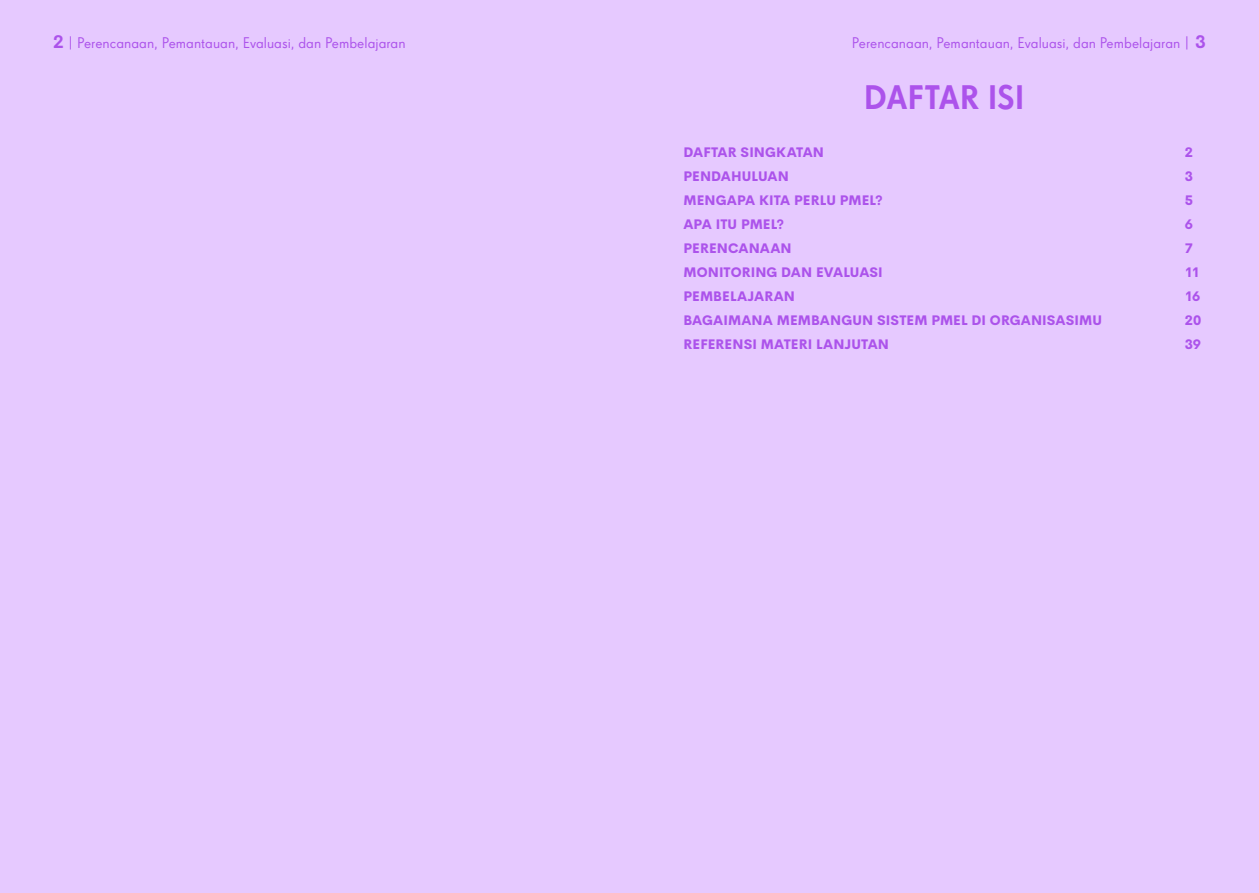
<style>
.page{position:relative;width:1259px;height:893px;background:#e6c9ff}
.page>*{position:absolute;margin:0;border:0;box-sizing:border-box;transform-origin:0 0}
.t1{font:33px "Choice Grotesk Med";letter-spacing:.005em;color:#ac53eb}
.t2{font:15px "Super Grotesk Pro";color:#ac53eb}
.t3{font:800 13.5px "Cerebri Sans";letter-spacing:.005em;color:#ac53eb}
.s1{font-family:"Cerebri Sans";font-weight:700;font-size:18px}
</style>
<div class="page">
<p class="t2" style="left:53px;top:35px;width:354px"><span class="s1">2</span> | Perencanaan, Pemantauan, Evaluasi, dan Pembelajaran</p>
<p class="t2" style="left:852px;top:35px;width:355px">Perencanaan, Pemantauan, Evaluasi, dan Pembelajaran | <span class="s1">3</span></p>
<h1 class="t1" style="left:864px;top:78px;width:161px">DAFTAR ISI</h1>
<p class="t3" style="left:683px;top:141px;width:142px">DAFTAR SINGKATAN</p>
<p class="t3" style="left:1184px;top:141px;width:10px">2</p>
<p class="t3" style="left:683px;top:165px;width:107px">PENDAHULUAN</p>
<p class="t3" style="left:1184px;top:165px;width:10px">3</p>
<p class="t3" style="left:683px;top:189px;width:201px">MENGAPA KITA PERLU PMEL?</p>
<p class="t3" style="left:1184px;top:189px;width:10px">5</p>
<p class="t3" style="left:683px;top:213px;width:102px">APA ITU PMEL?</p>
<p class="t3" style="left:1184px;top:213px;width:10px">6</p>
<p class="t3" style="left:683px;top:237px;width:110px">PERENCANAAN</p>
<p class="t3" style="left:1184px;top:237px;width:10px">7</p>
<p class="t3" style="left:683px;top:261px;width:201px">MONITORING DAN EVALUASI</p>
<p class="t3" style="left:1184px;top:261px;width:17px">11</p>
<p class="t3" style="left:683px;top:285px;width:113px">PEMBELAJARAN</p>
<p class="t3" style="left:1184px;top:285px;width:17px">16</p>
<p class="t3" style="left:683px;top:309px;width:420px">BAGAIMANA MEMBANGUN SISTEM PMEL DI ORGANISASIMU</p>
<p class="t3" style="left:1184px;top:309px;width:18px">20</p>
<p class="t3" style="left:683px;top:333px;width:207px">REFERENSI MATERI LANJUTAN</p>
<p class="t3" style="left:1184px;top:333px;width:18px">39</p>
</div>
